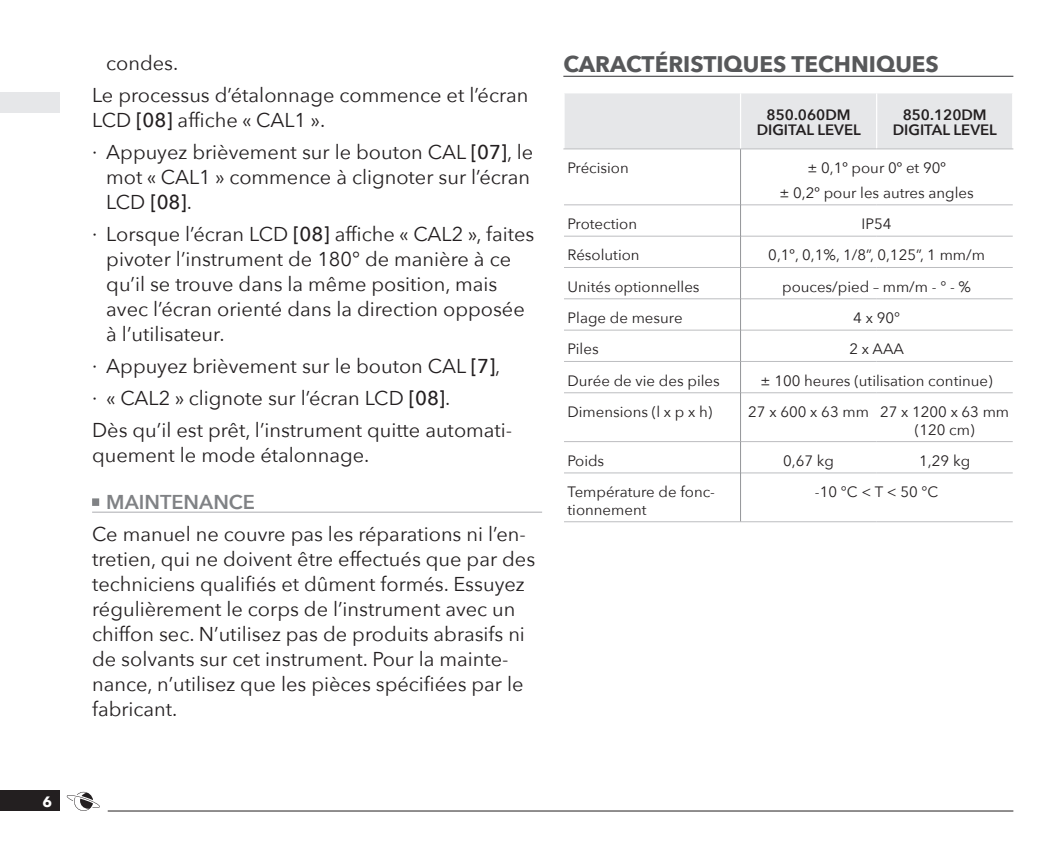
<style>
.page{position:relative;width:1063px;height:851px;background:#fff}
.page>*{position:absolute;margin:0;border:0;box-sizing:border-box;transform-origin:0 0}
.TITLE_-_NIV1{font:700 22.5px "Avenir Next";color:#57585a}
.TEKST{font:20px/25px "Avenir Next";color:#231f20}
.TITLE_-_NIV2{font:600 20px "Avenir Next";color:#808285}
.TABLE_TEKST{font:15px/17.5px "Avenir Next";color:#231f20;text-align:center}
.TABLE_HEADER{font:600 15px/15px "Avenir Next";color:#231f20;text-align:center}
.t1{font:700 15px "Avenir Next";color:#fff}
.s1{font-weight:500}
</style>
<div class="page">
<div style="left:0;top:790px;width:59px;height:20px;background:#231f20"></div>
<hr style="left:108px;top:810px;width:905px;height:1px;background:#231f20">
<div style="left:0;top:92px;width:59px;height:21px;background:#e6e7e9"></div>
<svg style="left:67px;top:791px;width:33px;height:19px"></svg>
<div style="left:92px;top:498px;width:7px;height:8px;background:#808285"></div>
<hr style="left:92px;top:511px;width:450px;height:1px;background:#bcbdc0">
<hr style="left:563px;top:76px;width:450px;height:1px;background:#57585a">
<div style="left:565px;top:93px;width:447px;height:55px;background:#e6e7e9"></div>
<hr style="left:740px;top:93px;width:1px;height:56px;background:#fff">
<hr style="left:876px;top:93px;width:1px;height:56px;background:#fff">
<hr style="left:563px;top:148px;width:178px;height:1px;background:#bcbdc0">
<hr style="left:741px;top:148px;width:136px;height:1px;background:#bcbdc0">
<hr style="left:877px;top:148px;width:136px;height:1px;background:#bcbdc0">
<hr style="left:564px;top:204px;width:176px;height:1px;background:#bcbdc0">
<hr style="left:741px;top:204px;width:136px;height:1px;background:#bcbdc0">
<hr style="left:877px;top:204px;width:136px;height:1px;background:#bcbdc0">
<hr style="left:564px;top:236px;width:176px;height:1px;background:#bcbdc0">
<hr style="left:741px;top:236px;width:136px;height:1px;background:#bcbdc0">
<hr style="left:877px;top:236px;width:136px;height:1px;background:#bcbdc0">
<hr style="left:564px;top:267px;width:176px;height:1px;background:#bcbdc0">
<hr style="left:741px;top:267px;width:136px;height:1px;background:#bcbdc0">
<hr style="left:877px;top:267px;width:136px;height:1px;background:#bcbdc0">
<hr style="left:564px;top:298px;width:176px;height:1px;background:#bcbdc0">
<hr style="left:741px;top:298px;width:136px;height:1px;background:#bcbdc0">
<hr style="left:877px;top:298px;width:136px;height:1px;background:#bcbdc0">
<hr style="left:564px;top:329px;width:176px;height:1px;background:#bcbdc0">
<hr style="left:741px;top:329px;width:136px;height:1px;background:#bcbdc0">
<hr style="left:877px;top:329px;width:136px;height:1px;background:#bcbdc0">
<hr style="left:564px;top:361px;width:176px;height:1px;background:#bcbdc0">
<hr style="left:741px;top:361px;width:136px;height:1px;background:#bcbdc0">
<hr style="left:877px;top:361px;width:136px;height:1px;background:#bcbdc0">
<hr style="left:564px;top:392px;width:176px;height:1px;background:#bcbdc0">
<hr style="left:741px;top:392px;width:136px;height:1px;background:#bcbdc0">
<hr style="left:877px;top:392px;width:136px;height:1px;background:#bcbdc0">
<hr style="left:564px;top:441px;width:176px;height:1px;background:#bcbdc0">
<hr style="left:741px;top:441px;width:136px;height:1px;background:#bcbdc0">
<hr style="left:877px;top:441px;width:136px;height:1px;background:#bcbdc0">
<hr style="left:564px;top:472px;width:176px;height:1px;background:#bcbdc0">
<hr style="left:741px;top:472px;width:136px;height:1px;background:#bcbdc0">
<hr style="left:877px;top:472px;width:136px;height:1px;background:#bcbdc0">
<hr style="left:564px;top:521px;width:177px;height:1px;background:#bcbdc0">
<hr style="left:741px;top:521px;width:136px;height:1px;background:#bcbdc0">
<hr style="left:877px;top:521px;width:136px;height:1px;background:#bcbdc0">
<hr style="left:740px;top:149px;width:1px;height:56px;background:#939598">
<hr style="left:740px;top:205px;width:1px;height:31px;background:#939598">
<hr style="left:740px;top:236px;width:1px;height:31px;background:#939598">
<hr style="left:740px;top:267px;width:1px;height:32px;background:#939598">
<hr style="left:740px;top:299px;width:1px;height:31px;background:#939598">
<hr style="left:740px;top:330px;width:1px;height:31px;background:#939598">
<hr style="left:740px;top:361px;width:1px;height:31px;background:#939598">
<hr style="left:740px;top:392px;width:1px;height:49px;background:#939598">
<hr style="left:740px;top:441px;width:1px;height:32px;background:#939598">
<hr style="left:740px;top:473px;width:1px;height:48px;background:#939598">
<p class="t1" style="left:42px;top:788px;width:11px">6</p>
<p class="TEKST" style="left:106px;top:49px;width:74px">condes.</p>
<p class="TEKST" style="left:92px;top:81px;width:438px">Le processus d’étalonnage commence et l’écran<br>LCD <span class="s1">[08]</span> affiche « CAL1 ».</p>
<p class="TEKST" style="left:106px;top:138px;width:428px;text-indent:-14px">· Appuyez brièvement sur le bouton CAL <span class="s1">[07]</span>, le mot « CAL1 » commence à clignoter sur l’écran<br>LCD <span class="s1">[08]</span>.</p>
<p class="TEKST" style="left:106px;top:221px;width:430px;text-indent:-14px">· Lorsque l’écran LCD <span class="s1">[08]</span> affiche « CAL2 », faites pivoter l’instrument de 180° de manière à ce qu’il se trouve dans la même position, mais avec l’écran orienté dans la direction opposée à l’utilisateur.</p>
<p class="TEKST" style="left:92px;top:353px;width:410px">· Appuyez brièvement sur le bouton CAL <span class="s1">[7]</span>,</p>
<p class="TEKST" style="left:92px;top:385px;width:360px">· « CAL2 » clignote sur l’écran LCD <span class="s1">[08]</span>.</p>
<p class="TEKST" style="left:92px;top:417px;width:421px">Dès qu’il est prêt, l’instrument quitte automati&shy;quement le mode étalonnage.</p>
<p class="TITLE_-_NIV2" style="left:106px;top:484px;width:150px">MAINTENANCE</p>
<p class="TEKST" style="left:92px;top:520px;width:445px">Ce manuel ne couvre pas les réparations ni l’en&shy;tretien, qui ne doivent être effectués que par des techniciens qualifiés et dûment formés. Essuyez régulièrement le corps de l’instrument avec un chiffon sec. N’utilisez pas de produits abrasifs ni de solvants sur cet instrument. Pour la mainte&shy;nance, n’utilisez que les pièces spécifiées par le fabricant.</p>
<p class="TITLE_-_NIV1" style="left:563px;top:45px;width:377px">CARACTÉRISTIQUES TECHNIQUES</p>
<p class="TABLE_HEADER" style="left:757px;top:107px;width:106px">850.060DM<br>DIGITAL LEVEL</p>
<p class="TABLE_HEADER" style="left:893px;top:107px;width:106px">850.120DM<br>DIGITAL LEVEL</p>
<p class="TABLE_TEKST" style="left:568px;top:158px;width:63px">Précision</p>
<p class="TABLE_TEKST" style="left:807px;top:158px;width:140px">± 0,1º pour 0º et 90º</p>
<p class="TABLE_TEKST" style="left:779px;top:183px;width:196px">± 0,2º pour les autres angles</p>
<p class="TABLE_TEKST" style="left:568px;top:214px;width:71px">Protection</p>
<p class="TABLE_TEKST" style="left:862px;top:214px;width:31px">IP54</p>
<p class="TABLE_TEKST" style="left:568px;top:246px;width:74px">Résolution</p>
<p class="TABLE_TEKST" style="left:768px;top:246px;width:218px">0,1º, 0,1%, 1/8”, 0,125”, 1 mm/m</p>
<p class="TABLE_TEKST" style="left:568px;top:277px;width:134px">Unités optionnelles</p>
<p class="TABLE_TEKST" style="left:782px;top:277px;width:190px">pouces/pied – mm/m - ° - %</p>
<p class="TABLE_TEKST" style="left:568px;top:308px;width:117px">Plage de mesure</p>
<p class="TABLE_TEKST" style="left:853px;top:308px;width:48px">4 x 90°</p>
<p class="TABLE_TEKST" style="left:568px;top:340px;width:33px">Piles</p>
<p class="TABLE_TEKST" style="left:849px;top:340px;width:56px">2 x AAA</p>
<p class="TABLE_TEKST" style="left:568px;top:371px;width:154px">Durée de vie des piles</p>
<p class="TABLE_TEKST" style="left:761px;top:371px;width:234px">± 100 heures (utilisation continue)</p>
<p class="TABLE_TEKST" style="left:568px;top:402px;width:146px">Dimensions (l x p x h)</p>
<p class="TABLE_TEKST" style="left:748px;top:402px;width:122px">27 x 600 x 63 mm</p>
<p class="TABLE_TEKST" style="left:880px;top:402px;width:130px">27 x 1200 x 63 mm (120 cm)</p>
<p class="TABLE_TEKST" style="left:568px;top:451px;width:38px">Poids</p>
<p class="TABLE_TEKST" style="left:783px;top:451px;width:52px">0,67 kg</p>
<p class="TABLE_TEKST" style="left:919px;top:451px;width:52px">1,29 kg</p>
<p class="TABLE_TEKST" style="left:568px;top:482px;width:149px;text-align:left">Température de fonc&shy;tionnement</p>
<p class="TABLE_TEKST" style="left:815px;top:482px;width:125px">-10 °C &lt; T &lt; 50 °C</p>
</div>
